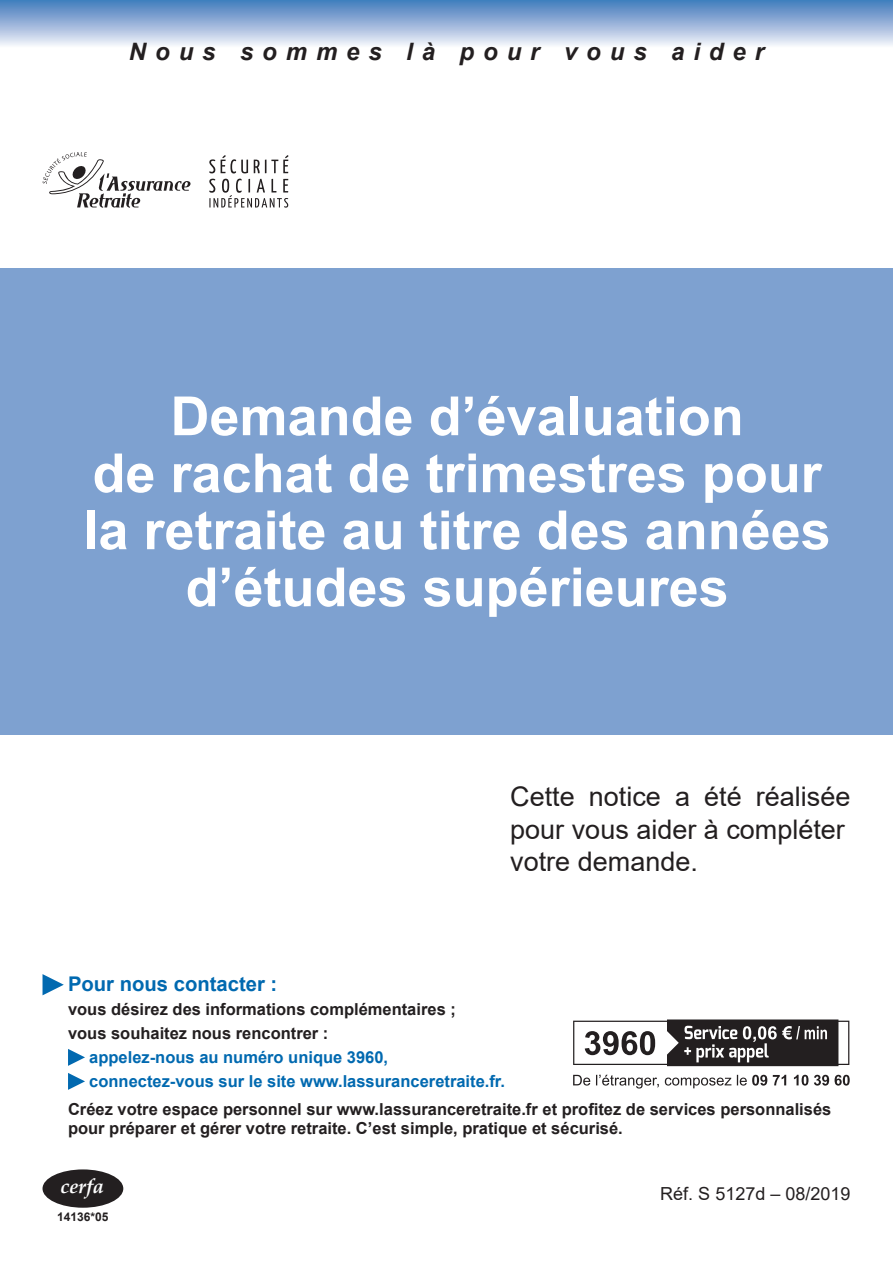
<style>
.page{position:relative;width:893px;height:1263px;background:#fff}
.page>*{position:absolute;margin:0;border:0;box-sizing:border-box;transform-origin:0 0}
.t1{font:700 54px/57px "Arial";color:#fff;text-align:center}
.t2{font:27px/32.4px "Arial";color:#231f20}
.t3{font:italic 700 24px "Arial";letter-spacing:.37em;color:#231f20}
.t4{font:700 20.25px "Arial";color:#0169b0}
.t5{font:italic 700 20.25px "Palatino Linotype";color:#fff}
.t6{font:18px "Arial";color:#231f20}
.t7{font:700 16.5px/24px "Arial";color:#231f20}
.t8{font:700 16.5px/24px "Arial";color:#0169b0}
.t9{font:700 12px "Arial";color:#231f20}
</style>
<div class="page">
<div style="left:0;top:268px;width:893px;height:466px;background:#7ea1d0"></div>
<svg style="left:1px;top:0;width:892px;height:46px;background:#98b4d9"></svg>
<svg style="left:43px;top:974px;width:21px;height:21px"></svg>
<svg style="left:68px;top:1049px;width:17px;height:17px"></svg>
<svg style="left:68px;top:1073px;width:17px;height:17px"></svg>
<svg style="left:209px;top:159px;width:6px;height:14px"></svg>
<svg style="left:221px;top:155px;width:27px;height:18px"></svg>
<svg style="left:254px;top:155px;width:34px;height:18px"></svg>
<svg style="left:209px;top:179px;width:79px;height:29px"></svg>
<svg style="left:43px;top:152px;width:148px;height:56px"></svg>
<svg style="left:0;top:0;width:1px;height:46px"></svg>
<div style="left:43px;top:1169px;width:80px;height:39px;background:#231f20;border-radius:50%"></div>
<svg style="left:573px;top:1019px;width:276px;height:47px"></svg>
<svg style="left:573px;top:1075px;width:17px;height:10px"></svg>
<svg style="left:596px;top:1075px;width:63px;height:13px"></svg>
<svg style="left:665px;top:1077px;width:66px;height:11px"></svg>
<svg style="left:737px;top:1075px;width:30px;height:10px"></svg>
<svg style="left:773px;top:1075px;width:13px;height:10px"></svg>
<svg style="left:794px;top:1075px;width:14px;height:10px"></svg>
<svg style="left:814px;top:1075px;width:15px;height:10px"></svg>
<svg style="left:835px;top:1075px;width:15px;height:10px"></svg>
<h3 class="t3" style="left:129px;top:42px;width:636px">Nous sommes là pour vous aider</h3>
<h1 class="t1" style="left:83px;top:392px;width:749px">Demande d’évaluation<br>de rachat de trimestres pour la retraite au titre des années d’études supérieures</h1>
<h2 class="t2" style="left:510px;top:783px;width:342px">Cette notice a été réalisée pour vous aider à compléter votre demande.</h2>
<p class="t4" style="left:68px;top:969px;width:211px">Pour nous contacter :</p>
<p class="t7" style="left:68px;top:997px;width:389px">vous désirez des informations complémentaires ; vous souhaitez nous rencontrer :</p>
<p class="t8" style="left:89px;top:1045px;width:417px">appelez-nous au numéro unique 3960, connectez-vous sur le site www.lassuranceretraite.fr.</p>
<p class="t7" style="left:68px;top:1099px;width:765px;line-height:19.5px">Créez votre espace personnel sur www.lassuranceretraite.fr et profitez de services personnalisés pour préparer et gérer votre retraite. C’est simple, pratique et sécurisé.</p>
<p class="t5" style="left:60px;top:1177px;width:45px">cerfa</p>
<p class="t9" style="left:57px;top:1212px;width:53px">14136*05</p>
<p class="t6" style="left:660px;top:1183px;width:192px">Réf. S 5127d – 08/2019</p>
</div>
